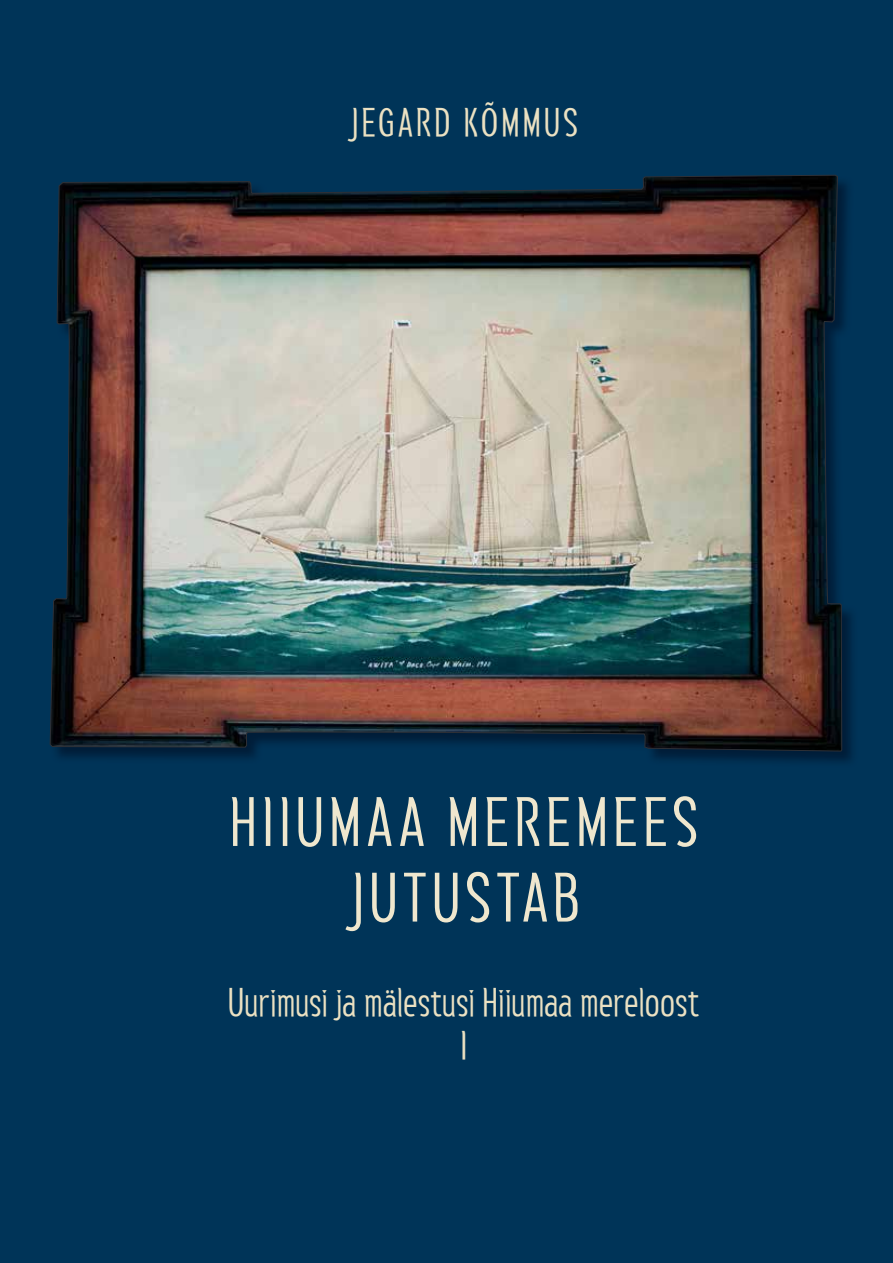
<style>
.page{position:relative;width:893px;height:1263px;background:#003458}
.page>*{position:absolute;margin:0;border:0;box-sizing:border-box;transform-origin:0 0}
.t1{font:63px/75.6px "Susanna";letter-spacing:.07em;color:#efe7ce;text-align:center}
.t2{font:36px/43.2px "Susanna";color:#ebe1c2;text-align:center}
.t3{font:36px "Susanna";letter-spacing:.075em;color:#ebe1c2}
</style>
<div class="page">
<img style="left:57px;top:182px;width:795px;height:580px">
<img style="left:50px;top:175px;width:792px;height:576px">
<p class="t3" style="left:349px;top:99px;width:230px">JEGARD KÕMMUS</p>
<h1 class="t1" style="left:229px;top:784px;width:471px">HIIUMAA MEREMEES<br>JUTUSTAB</h1>
<p class="t2" style="left:228px;top:980px;width:473px">Uurimusi ja mälestusi Hiiumaa mereloost<br>I</p>
</div>
